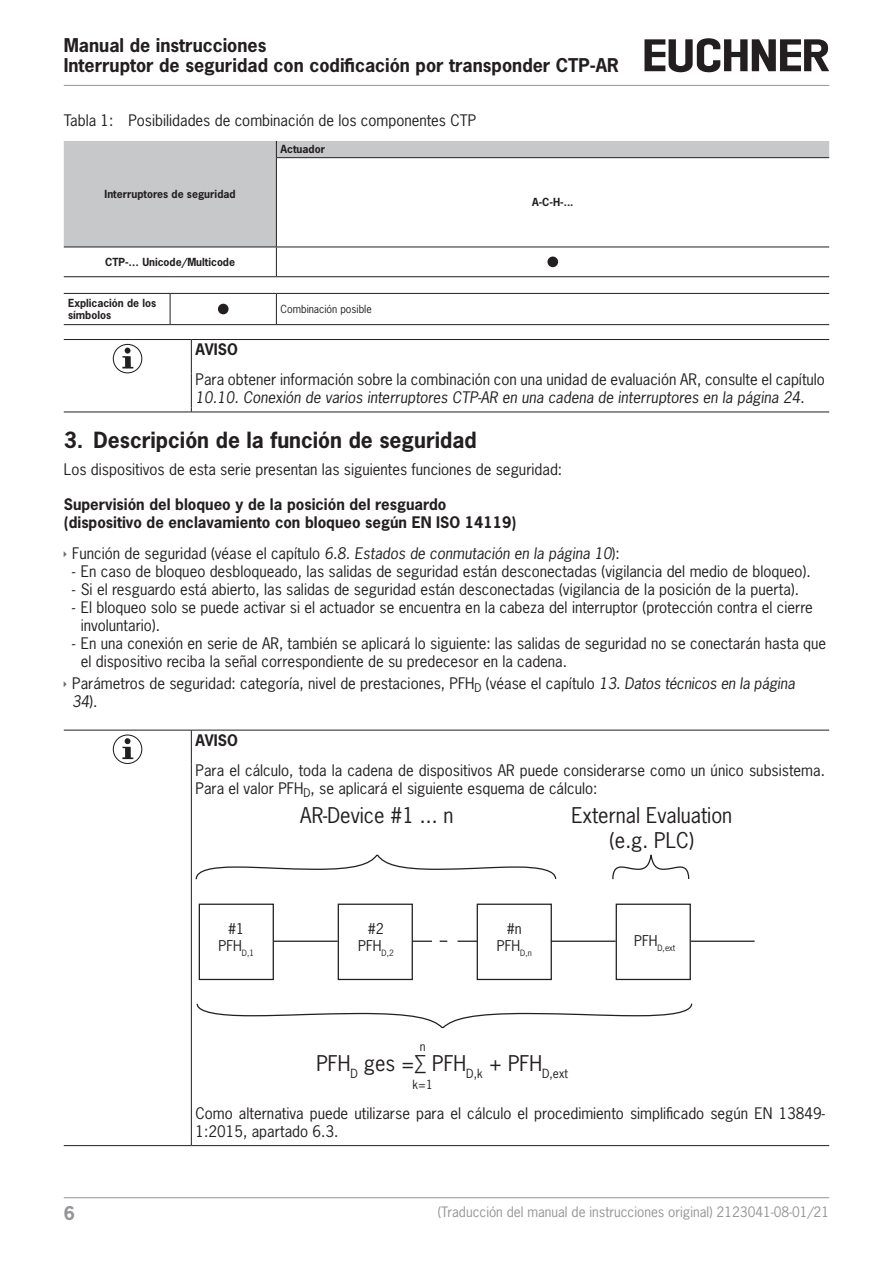
<style>
.page{position:relative;width:893px;height:1263px;background:#fff}
.page>*{position:absolute;margin:0;border:0;box-sizing:border-box;transform-origin:0 0}
.t1{font:700 21px "News Gothic Std";color:#231f20}
.t2{font:20.4px/24.5px "News Gothic Std";color:#231f20;text-align:center}
.t3{font:700 17.85px/20.2px "News Gothic Std";color:#231f20}
.t4{font:700 17.85px "News Gothic Std";color:#939598}
.paragraph{font:15px/18px "News Gothic Std";color:#231f20}
.paragraph_last{font:700 15px/18px "News Gothic Std";color:#231f20}
.paragraph_last-2{font:15px "News Gothic Std";color:#231f20}
.signalword{font:700 15px "News Gothic Std";color:#231f20}
.t5{font:14.1px/16.8px "News Gothic Std";color:#231f20;text-align:center}
.t6{font:13.5px "News Gothic Std";color:#939598}
.t7{font:11.85px "News Gothic Std";color:#231f20}
.tableheadcentered{font:700 10.5px "News Gothic Std";color:#231f20}
.tableheadleft{font:700 10.5px/12.6px "News Gothic Std";color:#231f20}
.tablebodyleft{font:10.5px "News Gothic Std";color:#231f20}
.t8{font:8.25px "News Gothic Std";color:#231f20}
.s1{font-style:italic}
</style>
<div class="page">
<hr style="left:64px;top:85px;width:765px;height:1px;background:#939598">
<hr style="left:64px;top:1197px;width:765px;height:1px;background:#939598">
<svg style="left:644px;top:38px;width:185px;height:34px"></svg>
<svg style="left:64px;top:141px;width:765px;height:106px"></svg>
<hr style="left:277px;top:157px;width:552px;height:1px;background:#231f20">
<hr style="left:64px;top:276px;width:106px;height:1px;background:#231f20">
<hr style="left:170px;top:276px;width:106px;height:1px;background:#231f20">
<hr style="left:276px;top:276px;width:553px;height:1px;background:#231f20">
<hr style="left:170px;top:293px;width:106px;height:1px;background:#231f20">
<hr style="left:276px;top:293px;width:553px;height:1px;background:#231f20">
<hr style="left:64px;top:247px;width:106px;height:1px;background:#231f20">
<hr style="left:170px;top:247px;width:106px;height:1px;background:#231f20">
<hr style="left:276px;top:247px;width:553px;height:1px;background:#231f20">
<svg style="left:276px;top:141px;width:1px;height:17px"></svg>
<hr style="left:276px;top:294px;width:1px;height:30px;background:#231f20">
<hr style="left:64px;top:293px;width:106px;height:1px;background:#231f20">
<hr style="left:170px;top:294px;width:1px;height:30px;background:#231f20">
<hr style="left:276px;top:158px;width:1px;height:89px;background:#231f20">
<hr style="left:276px;top:247px;width:1px;height:30px;background:#231f20">
<hr style="left:64px;top:324px;width:106px;height:1px;background:#231f20">
<hr style="left:170px;top:324px;width:106px;height:1px;background:#231f20">
<hr style="left:276px;top:324px;width:553px;height:1px;background:#231f20">
<div style="left:547px;top:257px;width:11px;height:10px;background:#231f20;border-radius:50%"></div>
<div style="left:218px;top:304px;width:11px;height:10px;background:#231f20;border-radius:50%"></div>
<hr style="left:64px;top:339px;width:127px;height:1px;background:#231f20">
<hr style="left:191px;top:339px;width:638px;height:1px;background:#231f20">
<hr style="left:191px;top:340px;width:1px;height:33px;background:#231f20">
<hr style="left:191px;top:373px;width:1px;height:34px;background:#231f20">
<hr style="left:64px;top:412px;width:127px;height:1px;background:#231f20">
<hr style="left:191px;top:412px;width:638px;height:1px;background:#231f20">
<svg style="left:113px;top:344px;width:29px;height:29px"></svg>
<svg style="left:122px;top:348px;width:11px;height:20px"></svg>
<hr style="left:64px;top:730px;width:127px;height:1px;background:#231f20">
<hr style="left:191px;top:730px;width:638px;height:1px;background:#231f20">
<hr style="left:191px;top:730px;width:1px;height:34px;background:#231f20">
<hr style="left:191px;top:764px;width:1px;height:377px;background:#231f20">
<hr style="left:64px;top:1145px;width:127px;height:1px;background:#231f20">
<hr style="left:191px;top:1145px;width:638px;height:1px;background:#231f20">
<svg style="left:113px;top:734px;width:29px;height:30px"></svg>
<svg style="left:122px;top:738px;width:11px;height:21px"></svg>
<hr style="left:691px;top:940px;width:64px;height:2px;background:#231f20">
<svg style="left:196px;top:854px;width:497px;height:175px"></svg>
<p class="t3" style="left:64px;top:34px;width:557px">Manual de instrucciones<br>Interruptor de seguridad con codificación por transponder CTP-AR</p>
<p class="paragraph" style="left:64px;top:112px;width:414px">Tabla 1: Posibilidades de combinación de los componentes CTP</p>
<p class="tableheadcentered" style="left:105px;top:187px;width:133px">Interruptores de seguridad</p>
<p class="tableheadleft" style="left:281px;top:143px;width:46px">Actuador</p>
<p class="tableheadcentered" style="left:532px;top:195px;width:43px">A-C-H-...</p>
<p class="tableheadcentered" style="left:105px;top:255px;width:131px">CTP‑… Unicode/Multicode</p>
<p class="tableheadleft" style="left:68px;top:296px;width:90px">Explicación de los símbolos</p>
<p class="tablebodyleft" style="left:281px;top:302px;width:93px">Combinación posible</p>
<p class="signalword" style="left:196px;top:340px;width:44px">AVISO</p>
<p class="paragraph" style="left:196px;top:370px;width:631px">Para obtener información sobre la combinación con una unidad de evaluación AR, consulte el capítulo<br><span class="s1">10.10. Conexión de varios interruptores CTP-AR en una cadena de interruptores en la página 24</span>.</p>
<p class="t1" style="left:64px;top:426px;width:414px">3. Descripción de la función de seguridad</p>
<p class="paragraph_last-2" style="left:64px;top:460px;width:500px">Los dispositivos de esta serie presentan las siguientes funciones de seguridad:</p>
<p class="paragraph_last" style="left:64px;top:495px;width:454px">Supervisión del bloqueo y de la posición del resguardo (dispositivo de enclavamiento con bloqueo según EN ISO 14119)</p>
<p class="paragraph" style="left:72px;top:544px;width:549px">Función de seguridad (véase el capítulo <span class="s1">6.8. Estados de conmutación en la página 10</span>):</p>
<p class="paragraph" style="left:72px;top:562px;width:740px">- En caso de bloqueo desbloqueado, las salidas de seguridad están desconectadas (vigilancia del medio de bloqueo).</p>
<p class="paragraph" style="left:72px;top:580px;width:728px">- Si el resguardo está abierto, las salidas de seguridad están desconectadas (vigilancia de la posición de la puerta).</p>
<p class="paragraph" style="left:81px;top:598px;width:734px;text-indent:-9px">- El bloqueo solo se puede activar si el actuador se encuentra en la cabeza del interruptor (protección contra el cierre involuntario).</p>
<p class="paragraph" style="left:81px;top:634px;width:747px;text-indent:-9px">- En una conexión en serie de AR, también se aplicará lo siguiente: las salidas de seguridad no se conectarán hasta que el dispositivo reciba la señal correspondiente de su predecesor en la cadena.</p>
<p class="paragraph" style="left:72px;top:674px;width:724px">Parámetros de seguridad: categoría, nivel de prestaciones, PFH<sub>D</sub> (véase el capítulo <span class="s1">13. Datos técnicos en la página<br>34</span>).</p>
<p class="signalword" style="left:196px;top:730px;width:44px">AVISO</p>
<p class="paragraph" style="left:196px;top:761px;width:631px">Para el cálculo, toda la cadena de dispositivos AR puede considerarse como un único subsistema.<br>Para el valor PFH<sub>D</sub>, se aplicará el siguiente esquema de cálculo:</p>
<p class="t5" style="left:218px;top:920px;width:37px">#1<br>PFH<sub>D,1</sub></p>
<p class="t2" style="left:300px;top:803px;width:155px">AR-Device #1 ... n</p>
<p class="t2" style="left:571px;top:803px;width:162px">External Evaluation (e.g. PLC)</p>
<p class="t5" style="left:358px;top:920px;width:37px">#2<br>PFH<sub>D,2</sub></p>
<p class="t5" style="left:497px;top:920px;width:36px">#n<br>PFH<sub>D,n</sub></p>
<p class="t7" style="left:420px;top:1039px;width:7px">n</p>
<p class="t7" style="left:413px;top:1077px;width:22px">k=1</p>
<p class="t2" style="left:316px;top:1051px;width:253px">PFH<sub>D</sub> ges =∑ PFH<sub>D,k</sub> + PFH<sub>D,ext</sub></p>
<p class="t8" style="left:634px;top:943px;width:43px"><sup>PFH</sup>D,ext</p>
<p class="paragraph" style="left:196px;top:1104px;width:631px">Como alternativa puede utilizarse para el cálculo el procedimiento simplificado según EN 13849-<br>1:2015, apartado 6.3.</p>
<p class="t4" style="left:64px;top:1201px;width:13px">6</p>
<p class="t6" style="left:438px;top:1203px;width:393px">(Traducción del manual de instrucciones original) 2123041-08-01/21</p>
</div>
